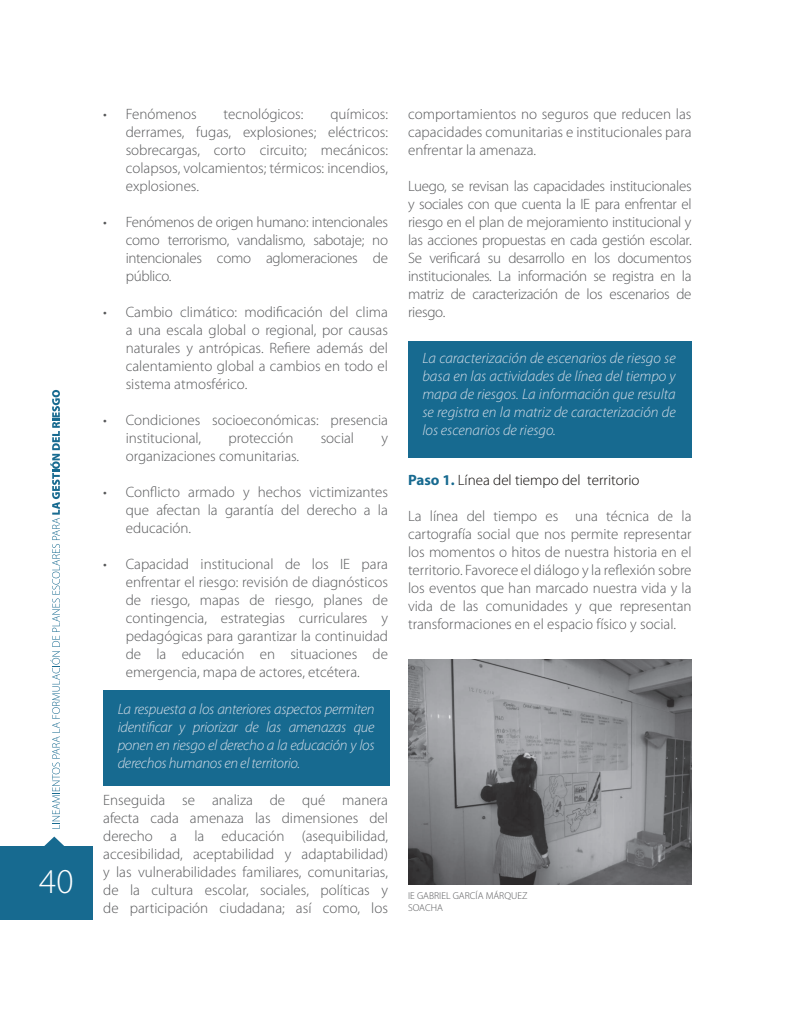
<style>
.page{position:relative;width:798px;height:1028px;background:#fff}
.page>*{position:absolute;margin:0;border:0;box-sizing:border-box;transform-origin:0 0}
.t1{font:300 35px "Myriad Pro";color:#fff}
.t2{font:300 15px/18px "Myriad Pro";color:#57585a;text-align:justify}
.t3{font:italic 300 15px/18px "Myriad Pro";letter-spacing:-.02em;color:#d6dee8;text-align:justify}
.t4{font:300 15px "Myriad Pro";color:#0c0806}
.t5{font:300 10px/12px "Myriad Pro";color:#57585a}
.s1{font-weight:700;color:#176a90}
</style>
<div class="page">
<div style="left:103px;top:690px;width:286px;height:95px;background:#176a90"></div>
<div style="left:408px;top:341px;width:283px;height:117px;background:#176a90"></div>
<img style="left:408px;top:659px;width:283px;height:225px">
<div style="left:0;top:846px;width:93px;height:74px;background:#176a90"></div>
<svg style="left:44px;top:836px;width:20px;height:10px"></svg>
<svg style="left:50px;top:390px;width:10px;height:438px"></svg>
<h1 class="t1" style="left:39px;top:862px;width:36px">40</h1>
<p class="t2" style="left:103px;top:105px;width:95px">• Fenómenos</p>
<p class="t2" style="left:223px;top:105px;width:81px">tecnológicos:</p>
<p class="t2" style="left:126px;top:105px;width:264px;text-indent:205px">químicos: derrames, fugas, explosiones; eléctricos: sobrecargas, corto circuito; mecánicos: colapsos, volcamientos; térmicos: incendios, explosiones.</p>
<p class="t2" style="left:126px;top:213px;width:264px;text-indent:-22px">• Fenómenos de origen humano: intencionales como terrorismo, vandalismo, sabotaje; no intencionales como aglomeraciones de público.</p>
<p class="t2" style="left:126px;top:303px;width:264px;text-indent:-22px">• Cambio climático: modificación del clima a una escala global o regional, por causas naturales y antrópicas. Refiere además del calentamiento global a cambios en todo el sistema atmosférico.</p>
<p class="t2" style="left:126px;top:411px;width:264px;text-indent:-22px">• Condiciones socioeconómicas: presencia institucional,</p>
<p class="t2" style="left:228px;top:429px;width:66px">protección</p>
<p class="t2" style="left:320px;top:429px;width:35px">social</p>
<p class="t2" style="left:381px;top:429px;width:8px">y</p>
<p class="t2" style="left:126px;top:447px;width:175px">organizaciones comunitarias.</p>
<p class="t2" style="left:126px;top:483px;width:264px;text-indent:-22px">• Conflicto armado y hechos victimizantes que afectan la garantía del derecho a la educación.</p>
<p class="t2" style="left:126px;top:555px;width:264px;text-indent:-22px">• Capacidad institucional de los IE para enfrentar el riesgo: revisión de diagnósticos de riesgo, mapas de riesgo, planes de contingencia, estrategias curriculares y pedagógicas para garantizar la continuidad de la educación en situaciones de emergencia, mapa de actores, etcétera.</p>
<p class="t3" style="left:118px;top:700px;width:258px">La respuesta a los anteriores aspectos permiten identificar y priorizar de las amenazas que ponen en riesgo el derecho a la educación y los derechos humanos en el territorio.</p>
<p class="t2" style="left:103px;top:791px;width:286px">Enseguida se analiza de qué manera afecta cada amenaza las dimensiones del derecho a la educación (asequibilidad, accesibilidad, aceptabilidad y adaptabilidad) y las vulnerabilidades familiares, comunitarias, de la cultura escolar, sociales, políticas y de participación ciudadana; así como, los</p>
<p class="t2" style="left:408px;top:105px;width:285px">comportamientos no seguros que reducen las capacidades comunitarias e institucionales para enfrentar la amenaza.</p>
<p class="t2" style="left:408px;top:177px;width:285px">Luego, se revisan las capacidades institucionales y sociales con que cuenta la IE para enfrentar el riesgo en el plan de mejoramiento institucional y las acciones propuestas en cada gestión escolar.<br>Se verificará su desarrollo en los documentos institucionales. La información se registra en la matriz de caracterización de los escenarios de riesgo.</p>
<p class="t3" style="left:422px;top:349px;width:255px">La caracterización de escenarios de riesgo se basa en las actividades de línea del tiempo y mapa de riesgos. La información que resulta se registra en la matriz de caracterización de los escenarios de riesgo.</p>
<p class="t4" style="left:408px;top:472px;width:233px"><span class="s1">Paso 1.</span> Línea del tiempo del territorio</p>
<p class="t2" style="left:408px;top:507px;width:285px">La línea del tiempo es una técnica de la cartografía social que nos permite representar los momentos o hitos de nuestra historia en el territorio. Favorece el diálogo y la reflexión sobre los eventos que han marcado nuestra vida y la vida de las comunidades y que representan transformaciones en el espacio físico y social.</p>
<p class="t5" style="left:408px;top:889px;width:121px">IE GABRIEL GARCÍA MÁRQUEZ<br>SOACHA</p>
</div>
